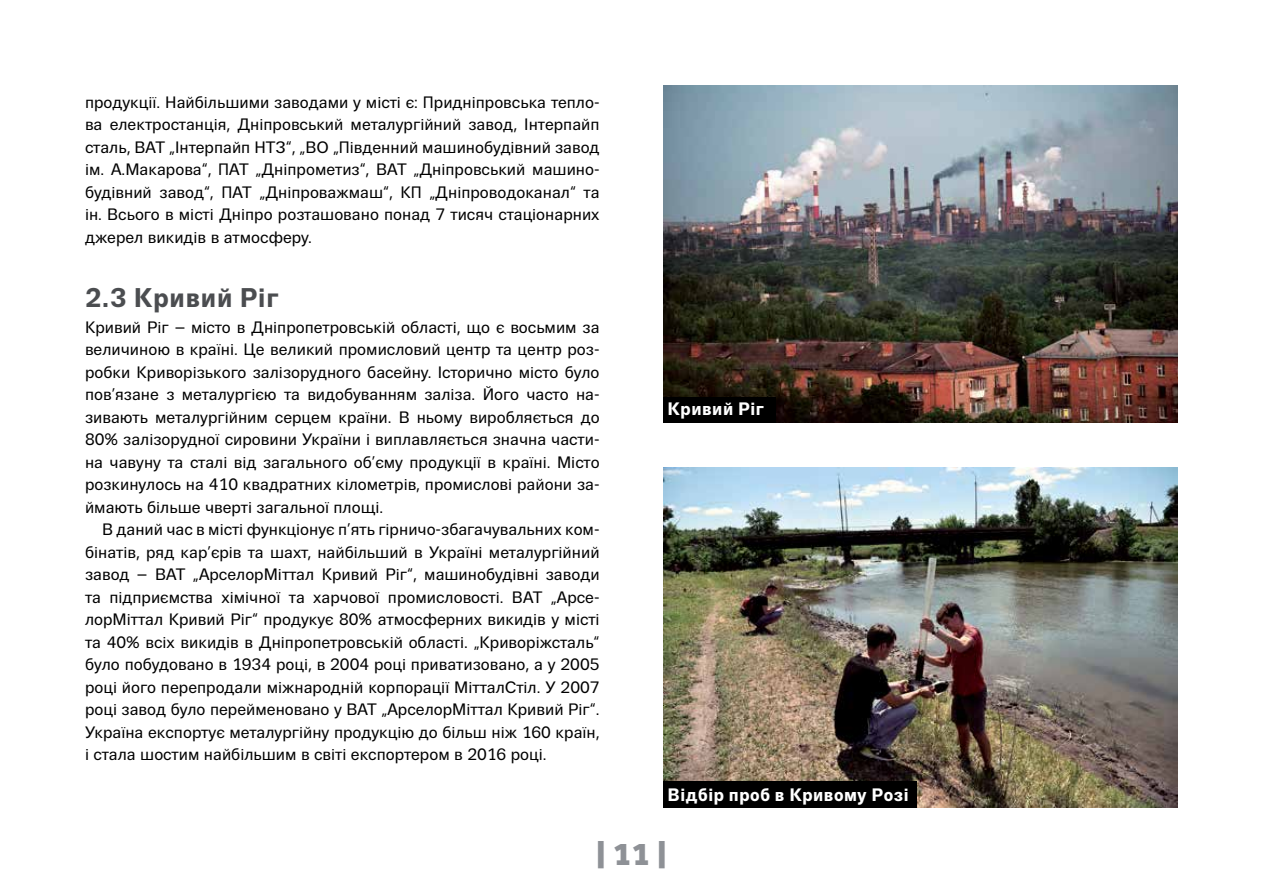
<style>
.page{position:relative;width:1263px;height:893px;background:#fff}
.page>*{position:absolute;margin:0;border:0;box-sizing:border-box;transform-origin:0 0}
.t1{font:900 30px "Trivia Sans";color:#8e9196}
.t2{font:700 27px "Trivia Sans";letter-spacing:.03em;color:#4b4d50}
.t3{font:700 18px "Trivia Sans";letter-spacing:.03em;color:#fff}
.t4{font:16.5px/22.5px "Trivia Sans";color:#000;text-align:justify}
</style>
<div class="page">
<img style="left:663px;top:85px;width:515px;height:338px">
<div style="left:663px;top:397px;width:113px;height:26px;background:#000"></div>
<img style="left:663px;top:468px;width:515px;height:340px">
<div style="left:663px;top:781px;width:253px;height:27px;background:#000"></div>
<p class="t4" style="left:85px;top:91px;width:516px">продукції. Найбільшими заводами у місті є: Придніпровська тепло&shy;ва електростанція, Дніпровський металургійний завод, Інтерпайп сталь, ВАТ „Інтерпайп НТЗ“, „ВО „Південний машинобудівний завод ім. А.Макарова“, ПАТ „Дніпрометиз“, ВАТ „Дніпровський машино&shy;будівний завод“, ПАТ „Дніпроважмаш“, КП „Дніпроводоканал“ та ін. Всього в місті Дніпро розташовано понад 7 тисяч стаціонарних джерел викидів в атмосферу.</p>
<h2 class="t2" style="left:85px;top:283px;width:195px">2.3 Кривий Ріг</h2>
<p class="t4" style="left:85px;top:316px;width:516px">Кривий Ріг – місто в Дніпропетровській області, що є восьмим за величиною в країні. Це великий промисловий центр та центр роз&shy;робки Криворізького залізорудного басейну. Історично місто було пов’язане з металургією та видобуванням заліза. Його часто на&shy;зивають металургійним серцем країни. В ньому виробляється до 80% залізорудної сировини України і виплавляється значна части&shy;на чавуну та сталі від загального об’єму продукції в країні. Місто розкинулось на 410 квадратних кілометрів, промислові райони за&shy;ймають більше чверті загальної площі.</p>
<p class="t4" style="left:85px;top:518px;width:516px;text-indent:17px">В даний час в місті функціонує п’ять гірничо-збагачувальних ком&shy;бінатів, ряд кар’єрів та шахт, найбільший в Україні металургійний завод – ВАТ „АрселорМіттал Кривий Ріг“, машинобудівні заводи та підприємства хімічної та харчової промисловості. ВАТ „Арсе&shy;лорМіттал Кривий Ріг“ продукує 80% атмосферних викидів у місті та 40% всіх викидів в Дніпропетровській області. „Криворіжсталь“ було побудовано в 1934 році, в 2004 році приватизовано, а у 2005 році його перепродали міжнародній корпорації МітталСтіл. У 2007 році завод було перейменовано у ВАТ „АрселорМіттал Кривий Ріг“.<br>Україна експортує металургійну продукцію до більш ніж 160 країн, і стала шостим найбільшим в світі експортером в 2016 році.</p>
<p class="t3" style="left:668px;top:399px;width:98px">Кривий Ріг</p>
<p class="t3" style="left:668px;top:785px;width:242px">Відбір проб в Кривому Розі</p>
<h1 class="t1" style="left:595px;top:836px;width:74px">| 11 |</h1>
</div>
